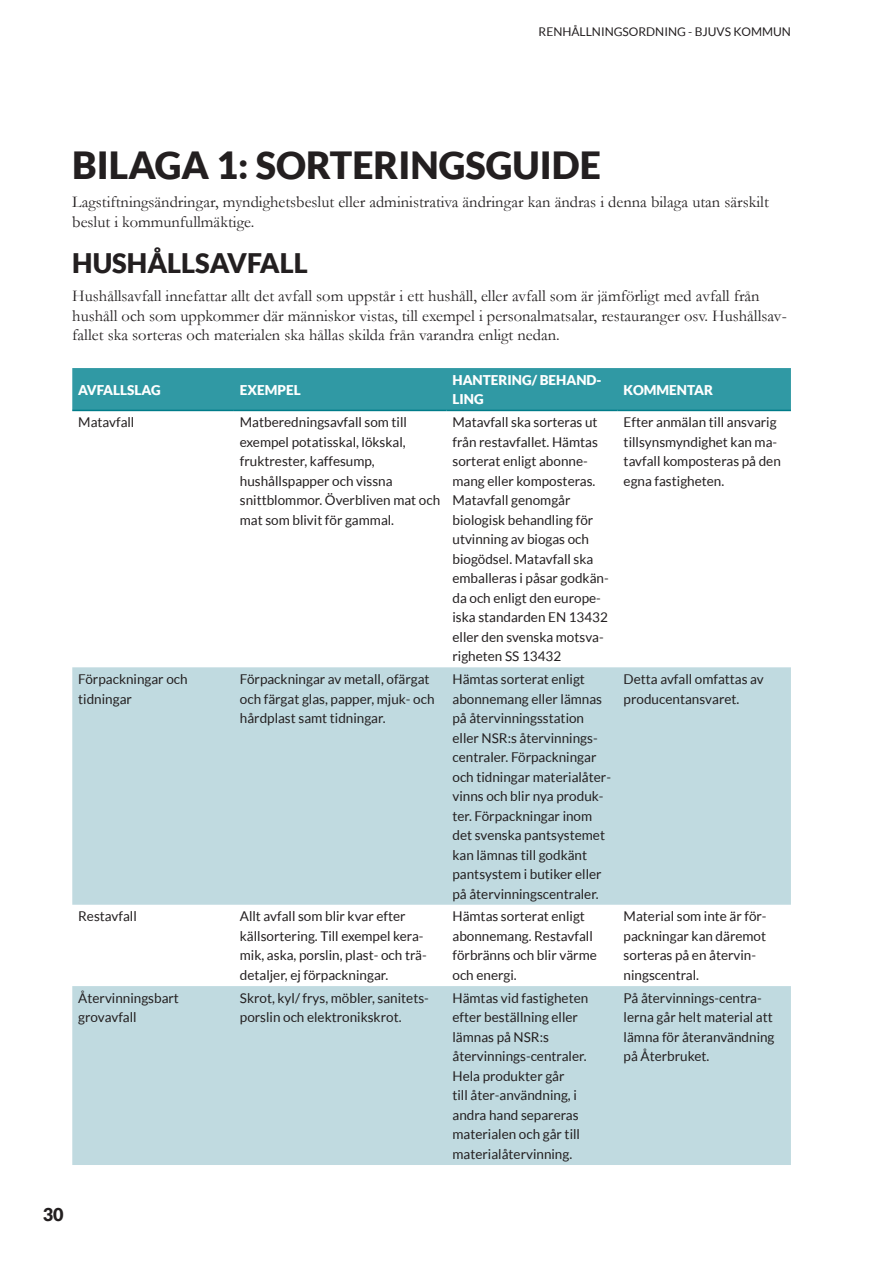
<style>
.page{position:relative;width:893px;height:1263px;background:#fff}
.page>*{position:absolute;margin:0;border:0;box-sizing:border-box;transform-origin:0 0}
.t1{font:900 37.5px "Lato";color:#231f20}
.t2{font:900 27px "Lato";color:#231f20}
.t3{font:900 18px "Lato";color:#231f20}
.t4{font:16.5px/19.5px "Garamond";color:#231f20}
.t5{font:13.5px/19.5px "Lato";color:#231f20}
.t6{font:900 13.5px/19.5px "Lato";color:#fff}
.t7{font:12px "Lato";color:#231f20}
</style>
<div class="page">
<div style="left:72px;top:368px;width:719px;height:42px;background:#3099a4"></div>
<svg style="left:72px;top:667px;width:719px;height:498px;fill:#c0dae0"></svg>
<hr style="left:72px;top:410px;width:162px;height:1px;background:#007c89">
<hr style="left:234px;top:410px;width:212px;height:1px;background:#007c89">
<hr style="left:446px;top:410px;width:172px;height:1px;background:#007c89">
<hr style="left:618px;top:410px;width:173px;height:1px;background:#007c89">
<p class="t7" style="left:539px;top:25px;width:254px">RENHÅLLNINGSORDNING - BJUVS KOMMUN</p>
<h1 class="t1" style="left:72px;top:143px;width:530px">BILAGA 1: SORTERINGSGUIDE</h1>
<p class="t4" style="left:72px;top:192px;width:698px">Lagstiftningsändringar, myndighetsbeslut eller administrativa ändringar kan ändras i denna bilaga utan särskilt beslut i kommunfullmäktige.</p>
<h2 class="t2" style="left:72px;top:247px;width:237px">HUSHÅLLSAVFALL</h2>
<p class="t4" style="left:72px;top:286px;width:716px">Hushållsavfall innefattar allt det avfall som uppstår i ett hushåll, eller avfall som är jämförligt med avfall från hushåll och som uppkommer där människor vistas, till exempel i personalmatsalar, restauranger osv. Hushållsav&shy;fallet ska sorteras och materialen ska hållas skilda från varandra enligt nedan.</p>
<p class="t6" style="left:78px;top:380px;width:84px">AVFALLSLAG</p>
<p class="t6" style="left:240px;top:380px;width:62px">EXEMPEL</p>
<p class="t6" style="left:452px;top:370px;width:151px">HANTERING/ BEHAND-<br>LING</p>
<p class="t6" style="left:624px;top:380px;width:91px">KOMMENTAR</p>
<p class="t5" style="left:78px;top:413px;width:58px">Matavfall</p>
<p class="t5" style="left:240px;top:413px;width:202px">Matberedningsavfall som till exempel potatisskal, lökskal, fruktrester, kaffesump, hushållspapper och vissna snittblommor. Överbliven mat och mat som blivit för gammal.</p>
<p class="t5" style="left:452px;top:412px;width:158px">Matavfall ska sorteras ut från restavfallet. Hämtas sorterat enligt abonne&shy;mang eller komposteras.<br>Matavfall genomgår biologisk behandling för utvinning av biogas och biogödsel. Matavfall ska emballeras i påsar godkän&shy;da och enligt den europe&shy;iska standarden EN 13432 eller den svenska motsva&shy;righeten SS 13432</p>
<p class="t5" style="left:624px;top:412px;width:159px">Efter anmälan till ansvarig tillsynsmyndighet kan ma&shy;tavfall komposteras på den egna fastigheten.</p>
<p class="t5" style="left:78px;top:669px;width:111px">Förpackningar och tidningar</p>
<p class="t5" style="left:240px;top:669px;width:196px">Förpackningar av metall, ofärgat och färgat glas, papper, mjuk- och hårdplast samt tidningar.</p>
<p class="t5" style="left:452px;top:669px;width:160px">Hämtas sorterat enligt abonnemang eller lämnas på återvinningsstation eller NSR:s återvinnings&shy;centraler. Förpackningar och tidningar materialåter&shy;vinns och blir nya produk&shy;ter. Förpackningar inom det svenska pantsystemet kan lämnas till godkänt pantsystem i butiker eller på återvinningscentraler.</p>
<p class="t5" style="left:624px;top:669px;width:142px">Detta avfall omfattas av producentansvaret.</p>
<p class="t5" style="left:78px;top:907px;width:60px">Restavfall</p>
<p class="t5" style="left:240px;top:907px;width:188px">Allt avfall som blir kvar efter källsortering. Till exempel kera&shy;mik, aska, porslin, plast- och trä&shy;detaljer, ej förpackningar.</p>
<p class="t5" style="left:452px;top:907px;width:146px">Hämtas sorterat enligt abonnemang. Restavfall förbränns och blir värme och energi.</p>
<p class="t5" style="left:624px;top:907px;width:144px">Material som inte är för&shy;packningar kan däremot sorteras på en återvin&shy;ningscentral.</p>
<p class="t5" style="left:78px;top:988px;width:102px">Återvinningsbart grovavfall</p>
<p class="t5" style="left:240px;top:988px;width:191px">Skrot, kyl/ frys, möbler, sanitets&shy;porslin och elektronikskrot.</p>
<p class="t5" style="left:452px;top:988px;width:137px">Hämtas vid fastigheten efter beställning eller lämnas på NSR:s återvinnings-centraler.<br>Hela produkter går<br>till åter-användning, i andra hand separeras materialen och går till materialåtervinning.</p>
<p class="t5" style="left:624px;top:988px;width:152px">På återvinnings-centra&shy;lerna går helt material att lämna för återanvändning på Återbruket.</p>
<h3 class="t3" style="left:43px;top:1204px;width:22px">30</h3>
</div>
